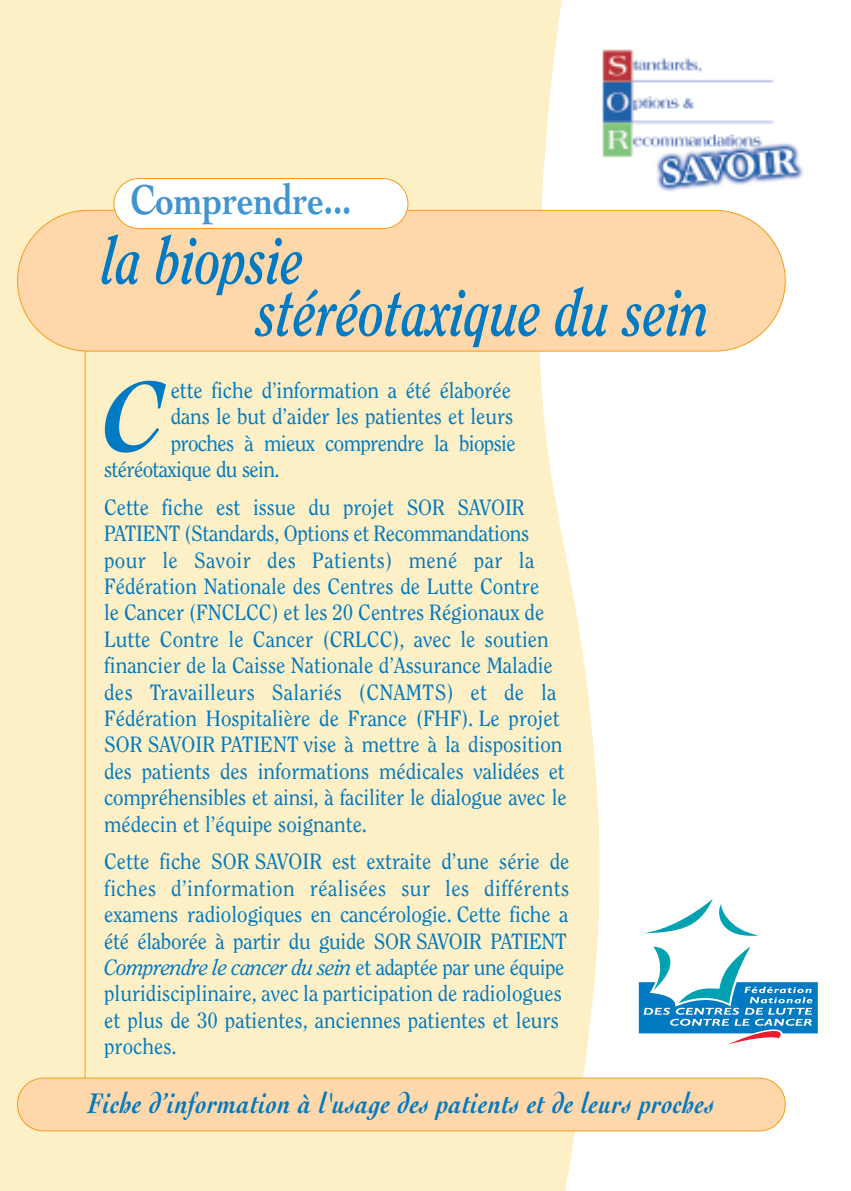
<style>
.page{position:relative;width:851px;height:1191px;background:#fff}
.page>*{position:absolute;margin:0;border:0;box-sizing:border-box;transform-origin:0 0}
.t1{font:italic 700 104.2px "Cochin";color:#007ac2;scale:.95 1}
.t2{font:italic 700 64px/52px "Clearface";color:#007ac2;scale:.8 1}
.t3{font:700 44px "Cochin";color:#4194d0;scale:.8 1}
.t4{font:italic 700 30px "Cochin";letter-spacing:.025em;color:#007ac2;scale:.8 1}
.t5{font:22px/26.4px "Clearface";color:#007ac2;scale:.95 1}
.t6{font:22px "Clearface";letter-spacing:-.03em;color:#007ac2;scale:.95 1}
.s1{font-style:italic}
</style>
<div class="page">
<div style="left:0;top:0;width:832px;height:1191px;background:#fef0c6"></div>
<hr style="left:85px;top:261px;width:1px;height:859px;background:#f89c1c">
<svg style="left:526px;top:0;width:306px;height:1191px;fill:#fff"></svg>
<div style="left:18px;top:210px;width:767px;height:141px;background:#fed8aa;border-radius:70px"></div>
<div style="left:17px;top:210px;width:768px;height:141px;border:2px solid #f89c1c;border-radius:71px"></div>
<div style="left:114px;top:178px;width:294px;height:50px;background:#fff;border-radius:25px"></div>
<div style="left:113px;top:178px;width:295px;height:51px;border:2px solid #f89c1c;border-radius:26px"></div>
<div style="left:18px;top:1078px;width:767px;height:53px;background:#fed8aa;border-radius:26px"></div>
<div style="left:17px;top:1077px;width:768px;height:54px;border:2px solid #f89c1c;border-radius:27px"></div>
<svg style="left:643px;top:899px;width:114px;height:39px;background:#d8f0f3"></svg>
<svg style="left:638px;top:946px;width:179px;height:98px;background:#90c5e1"></svg>
<img style="left:595px;top:36px;width:218px;height:162px">
<h3 class="t3" style="left:130px;top:182px;width:278px">Comprendre...</h3>
<h2 class="t2" style="left:257px;top:239px;width:566px;text-indent:-155px">la biopsie<br>stéréotaxique du sein</h2>
<h1 class="t1" style="left:102px;top:376px;width:69px">C</h1>
<p class="t5" style="left:171px;top:378px;width:360px">ette fiche d’information a été élaborée</p>
<p class="t5" style="left:171px;top:404px;width:362px">dans le but d’aider les patientes et leurs</p>
<p class="t6" style="left:171px;top:434px;width:364px">proches à mieux comprendre la biopsie</p>
<p class="t6" style="left:104px;top:460px;width:186px">stéréotaxique du sein.</p>
<p class="t5" style="left:104px;top:495px;width:488px">Cette fiche est issue du projet SOR SAVOIR PATIENT (Standards, Options et Recommandations pour le Savoir des Patients) mené par la Fédération Nationale des Centres de Lutte Contre<br>le Cancer (FNCLCC) et les 20 Centres Régionaux de Lutte Contre le Cancer (CRLCC), avec le soutien financier de la Caisse Nationale d’Assurance Maladie des Travailleurs Salariés (CNAMTS) et de la Fédération Hospitalière de France (FHF). Le projet SOR SAVOIR PATIENT vise à mettre à la disposition des patients des informations médicales validées et compréhensibles et ainsi, à faciliter le dialogue avec le médecin et l’équipe soignante.</p>
<p class="t5" style="left:104px;top:849px;width:491px">Cette fiche SOR SAVOIR est extraite d’une série de fiches d’information réalisées sur les différents examens radiologiques en cancérologie. Cette fiche a été élaborée à partir du guide SOR SAVOIR PATIENT <span class="s1">Comprendre le cancer du sein</span> et adaptée par une équipe pluridisciplinaire, avec la participation de radiologues et plus de 30 patientes, anciennes patientes et leurs proches.</p>
<h3 class="t4" style="left:88px;top:1091px;width:784px">Fiche d’information à l'usage des patients et de leurs proches</h3>
</div>
